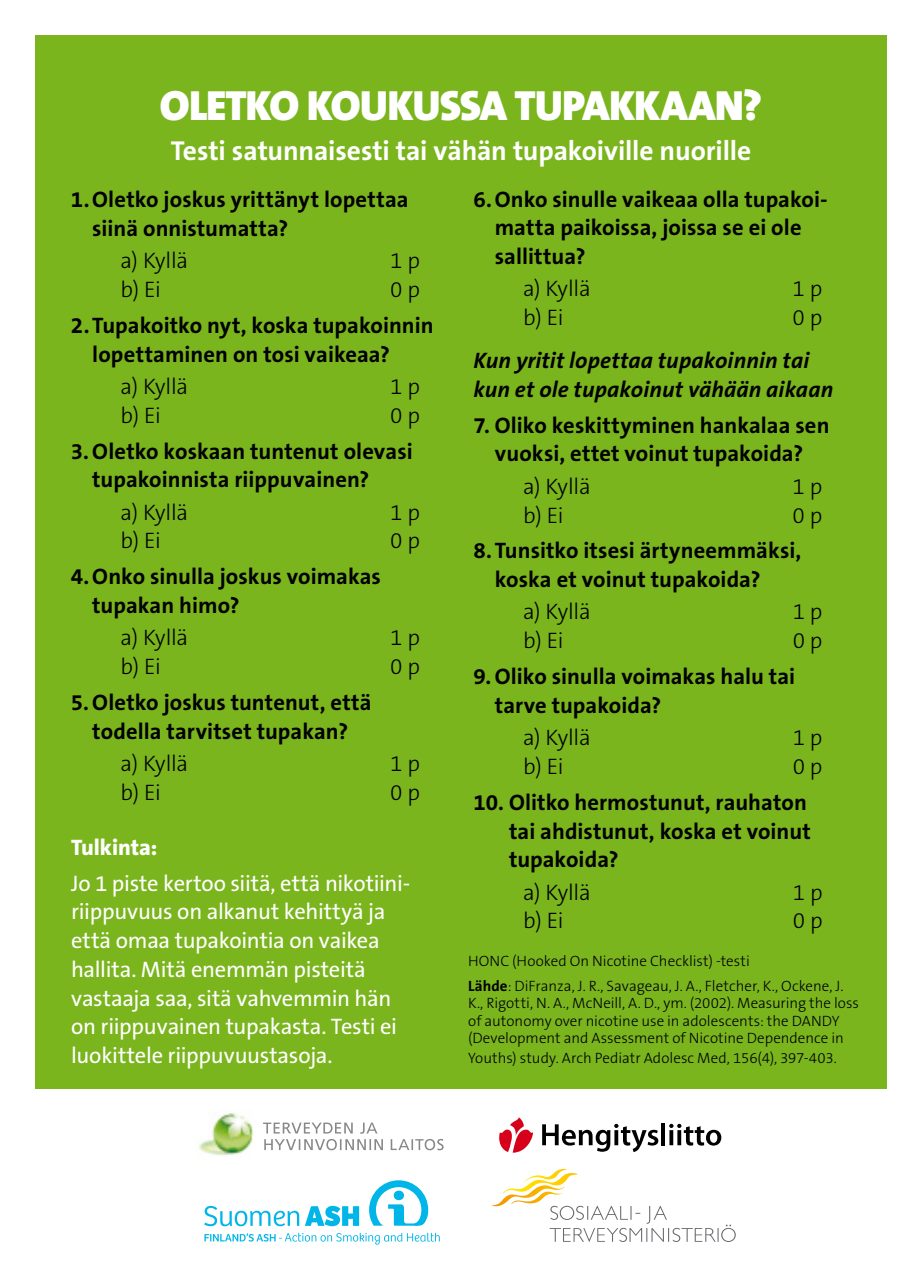
<style>
.page{position:relative;width:922px;height:1276px;background:#fff}
.page>*{position:absolute;margin:0;border:0;box-sizing:border-box;transform-origin:0 0}
.t1{font:900 42.5px "The Sans B9";letter-spacing:-.025em;color:#fff}
.t2{font:700 27.5px "The Sans B7";letter-spacing:-.005em;color:#fff}
.t3{font:700 22.5px/28.8px "The Sans B7";color:#000}
.t4{font:22.5px/28.8px "The Sans B5 Plain";letter-spacing:-.01em;color:#fff}
.t5{font:300 22.5px "The Sans B3";letter-spacing:-.015em;color:#000}
.t6{font:italic 700 22.5px/28.8px "The Sans B7";letter-spacing:.005em;color:#000}
.t7{font:800 22.5px "The Sans B8";letter-spacing:-.005em;color:#fff}
.t8{font:300 15px/17.5px "The Sans B3";color:#000}
.s1{font-family:"The Sans B7";font-weight:700}
</style>
<div class="page">
<div style="left:35px;top:35px;width:851px;height:1054px;background:#7ab51d"></div>
<svg style="left:492px;top:1168px;width:243px;height:74px"></svg>
<svg style="left:542px;top:1123px;width:116px;height:29px"></svg>
<hr style="left:661px;top:1123px;width:4px;height:22px;background:#000">
<svg style="left:669px;top:1123px;width:52px;height:22px"></svg>
<svg style="left:499px;top:1117px;width:34px;height:35px"></svg>
<svg style="left:264px;top:1139px;width:179px;height:11px"></svg>
<svg style="left:263px;top:1122px;width:114px;height:11px"></svg>
<img style="left:199px;top:1113px;width:55px;height:43px">
<svg style="left:204px;top:1205px;width:155px;height:21px"></svg>
<svg style="left:204px;top:1232px;width:235px;height:12px"></svg>
<svg style="left:369px;top:1180px;width:59px;height:45px"></svg>
<h1 class="t1" style="left:160px;top:83px;width:603px">OLETKO KOUKUSSA TUPAKKAAN?</h1>
<p class="t2" style="left:171px;top:136px;width:582px">Testi satunnaisesti tai vähän tupakoiville nuorille</p>
<p class="t3" style="left:92px;top:186px;width:318px;text-indent:-21px">1.Oletko joskus yrittänyt lopettaa siinä onnistumatta?</p>
<p class="t5" style="left:120px;top:249px;width:69px">a) Kyllä</p>
<p class="t5" style="left:390px;top:249px;width:31px">1 p</p>
<p class="t5" style="left:120px;top:278px;width:42px">b) Ei</p>
<p class="t5" style="left:390px;top:278px;width:31px">0 p</p>
<p class="t3" style="left:92px;top:312px;width:343px;text-indent:-21px">2.Tupakoitko nyt, koska tupakoinnin lopettaminen on tosi vaikeaa?</p>
<p class="t5" style="left:121px;top:375px;width:69px">a) Kyllä</p>
<p class="t5" style="left:390px;top:375px;width:31px">1 p</p>
<p class="t5" style="left:121px;top:403px;width:42px">b) Ei</p>
<p class="t5" style="left:390px;top:403px;width:31px">0 p</p>
<p class="t3" style="left:92px;top:438px;width:322px;text-indent:-21px">3. Oletko koskaan tuntenut olevasi tupakoinnista riippuvainen?</p>
<p class="t5" style="left:121px;top:500px;width:69px">a) Kyllä</p>
<p class="t5" style="left:390px;top:500px;width:31px">1 p</p>
<p class="t5" style="left:121px;top:529px;width:42px">b) Ei</p>
<p class="t5" style="left:390px;top:529px;width:31px">0 p</p>
<p class="t3" style="left:92px;top:563px;width:290px;text-indent:-21px">4.Onko sinulla joskus voimakas tupakan himo?</p>
<p class="t5" style="left:121px;top:626px;width:69px">a) Kyllä</p>
<p class="t5" style="left:390px;top:626px;width:31px">1 p</p>
<p class="t5" style="left:121px;top:655px;width:42px">b) Ei</p>
<p class="t5" style="left:390px;top:655px;width:31px">0 p</p>
<p class="t3" style="left:71px;top:689px;width:302px;text-align:center">5. Oletko joskus tuntenut, että todella tarvitset tupakan?</p>
<p class="t5" style="left:121px;top:752px;width:69px">a) Kyllä</p>
<p class="t5" style="left:390px;top:752px;width:31px">1 p</p>
<p class="t5" style="left:121px;top:780px;width:42px">b) Ei</p>
<p class="t5" style="left:390px;top:780px;width:31px">0 p</p>
<p class="t3" style="left:494px;top:186px;width:334px;text-indent:-21px">6.Onko sinulle vaikeaa olla tupakoi&shy;matta paikoissa, joissa se ei ole sallittua?</p>
<p class="t5" style="left:523px;top:277px;width:69px">a) Kyllä</p>
<p class="t5" style="left:792px;top:277px;width:31px">1 p</p>
<p class="t5" style="left:523px;top:306px;width:42px">b) Ei</p>
<p class="t5" style="left:792px;top:306px;width:31px">0 p</p>
<p class="t6" style="left:473px;top:347px;width:361px">Kun yritit lopettaa tupakoinnin tai kun et ole tupakoinut vähään aikaan</p>
<p class="t3" style="left:473px;top:412px;width:357px;text-align:center">7. Oliko keskittyminen hankalaa sen vuoksi, ettet voinut tupakoida?</p>
<p class="t5" style="left:523px;top:474px;width:69px">a) Kyllä</p>
<p class="t5" style="left:792px;top:474px;width:31px">1 p</p>
<p class="t5" style="left:523px;top:503px;width:42px">b) Ei</p>
<p class="t5" style="left:792px;top:503px;width:31px">0 p</p>
<p class="t3" style="left:494px;top:538px;width:308px;text-indent:-21px">8.Tunsitko itsesi ärtyneemmäksi, koska et voinut tupakoida?</p>
<p class="t5" style="left:523px;top:600px;width:69px">a) Kyllä</p>
<p class="t5" style="left:792px;top:600px;width:31px">1 p</p>
<p class="t5" style="left:523px;top:629px;width:42px">b) Ei</p>
<p class="t5" style="left:792px;top:629px;width:31px">0 p</p>
<p class="t3" style="left:494px;top:663px;width:302px;text-indent:-21px">9. Oliko sinulla voimakas halu tai tarve tupakoida?</p>
<p class="t5" style="left:523px;top:726px;width:69px">a) Kyllä</p>
<p class="t5" style="left:792px;top:726px;width:31px">1 p</p>
<p class="t5" style="left:523px;top:754px;width:42px">b) Ei</p>
<p class="t5" style="left:792px;top:754px;width:31px">0 p</p>
<p class="t3" style="left:509px;top:789px;width:303px;text-indent:-35px">10. Olitko hermostunut, rauhaton tai ahdistunut, koska et voinut tupakoida?</p>
<p class="t5" style="left:523px;top:880px;width:69px">a) Kyllä</p>
<p class="t5" style="left:792px;top:880px;width:31px">1 p</p>
<p class="t5" style="left:523px;top:909px;width:42px">b) Ei</p>
<p class="t5" style="left:792px;top:909px;width:31px">0 p</p>
<p class="t7" style="left:71px;top:835px;width:88px">Tulkinta:</p>
<p class="t4" style="left:71px;top:870px;width:340px">Jo 1 piste kertoo siitä, että nikotiini&shy;riippuvuus on alkanut kehittyä ja että omaa tupakointia on vaikea hallita. Mitä enemmän pisteitä vastaaja saa, sitä vahvemmin hän on riippuvainen tupakasta. Testi ei luokittele riippuvuustasoja.</p>
<p class="t8" style="left:468px;top:950px;width:377px;line-height:24.5px">HONC (Hooked On Nicotine Checklist) -testi<br><span class="s1">Lähde</span>: DiFranza, J. R., Savageau, J. A., Fletcher, K., Ockene, J.</p>
<p class="t8" style="left:468px;top:995px;width:392px">K., Rigotti, N. A., McNeill, A. D., ym. (2002). Measuring the loss of autonomy over nicotine use in adolescents: the DANDY (Development and Assessment of Nicotine Dependence in</p>
<p class="t8" style="left:468px;top:1050px;width:370px">Youths) study. Arch Pediatr Adolesc Med, 156(4), 397-403.</p>
</div>
